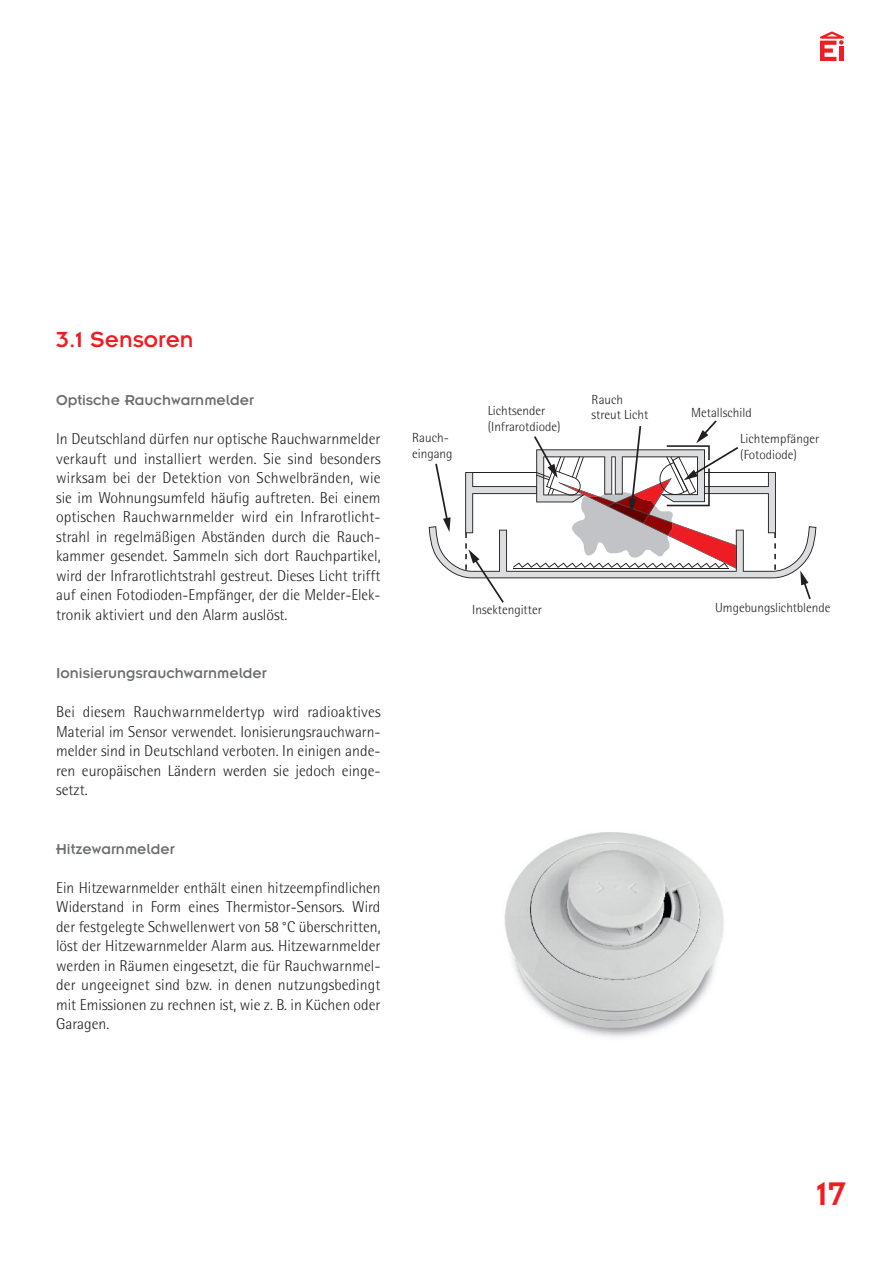
<style>
.page{position:relative;width:893px;height:1263px;background:#fff}
.page>*{position:absolute;margin:0;border:0;box-sizing:border-box;transform-origin:0 0}
.t1{font:36px "Insignia LT Std";color:#ee1d23}
.t2{font:24px "Insignia LT Std";color:#ee1d23}
.t3{font:300 15.75px/19.5px "Rotis Semi Sans";color:#231f20;text-align:justify}
.t4{font:15.75px "Insignia LT Std";color:#6c6d70}
.t5{font:300 13.2px/15.9px "Rotis Semi Sans";color:#231f20}
</style>
<div class="page">
<img style="left:504px;top:832px;width:220px;height:205px">
<svg style="left:429px;top:420px;width:387px;height:183px"></svg>
<svg style="left:820px;top:31px;width:24px;height:30px"></svg>
<h2 class="t2" style="left:56px;top:331px;width:139px">3.1 Sensoren</h2>
<p class="t4" style="left:56px;top:395px;width:199px">Optische Rauchwarnmelder</p>
<p class="t3" style="left:56px;top:431px;width:326px">In Deutschland dürfen nur optische Rauchwarnmelder verkauft und installiert werden. Sie sind besonders wirksam bei der Detektion von Schwelbränden, wie sie im Wohnungsumfeld häufig auftreten. Bei einem optischen Rauchwarnmelder wird ein Infrarotlicht&shy;strahl in regelmäßigen Abständen durch die Rauch&shy;kammer gesendet. Sammeln sich dort Rauchpartikel, wird der Infrarotlichtstrahl gestreut. Dieses Licht trifft auf einen Fotodioden-Empfänger, der die Melder-Elek&shy;tronik aktiviert und den Alarm auslöst.</p>
<p class="t4" style="left:56px;top:668px;width:212px">Ionisierungsrauchwarnmelder</p>
<p class="t3" style="left:56px;top:704px;width:326px">Bei diesem Rauchwarnmeldertyp wird radioaktives Material im Sensor verwendet. Ionisierungsrauchwarn&shy;melder sind in Deutschland verboten. In einigen ande&shy;ren europäischen Ländern werden sie jedoch einge&shy;setzt.</p>
<p class="t4" style="left:56px;top:844px;width:120px">Hitzewarnmelder</p>
<p class="t3" style="left:56px;top:879px;width:326px">Ein Hitzewarnmelder enthält einen hitzeempfindlichen Widerstand in Form eines Thermistor-Sensors. Wird der festgelegte Schwellenwert von 58 °C überschritten, löst der Hitzewarnmelder Alarm aus. Hitzewarnmelder werden in Räumen eingesetzt, die für Rauchwarnmel&shy;der ungeeignet sind bzw. in denen nutzungsbedingt mit Emissionen zu rechnen ist, wie z. B. in Küchen oder Garagen.</p>
<p class="t5" style="left:412px;top:431px;width:42px">Rauch&shy;eingang</p>
<p class="t5" style="left:488px;top:404px;width:74px">Lichtsender (Infrarotdiode)</p>
<p class="t5" style="left:592px;top:392px;width:58px">Rauch streut Licht</p>
<p class="t5" style="left:740px;top:401px;width:80px;line-height:26.2px;text-indent:-49px">Metallschild<br>Lichtempfänger</p>
<p class="t5" style="left:740px;top:448px;width:58px">(Fotodiode)</p>
<p class="t5" style="left:472px;top:603px;width:71px">Insektengitter</p>
<p class="t5" style="left:715px;top:601px;width:117px">Umgebungslichtblende</p>
<h1 class="t1" style="left:816px;top:1182px;width:31px">17</h1>
</div>
